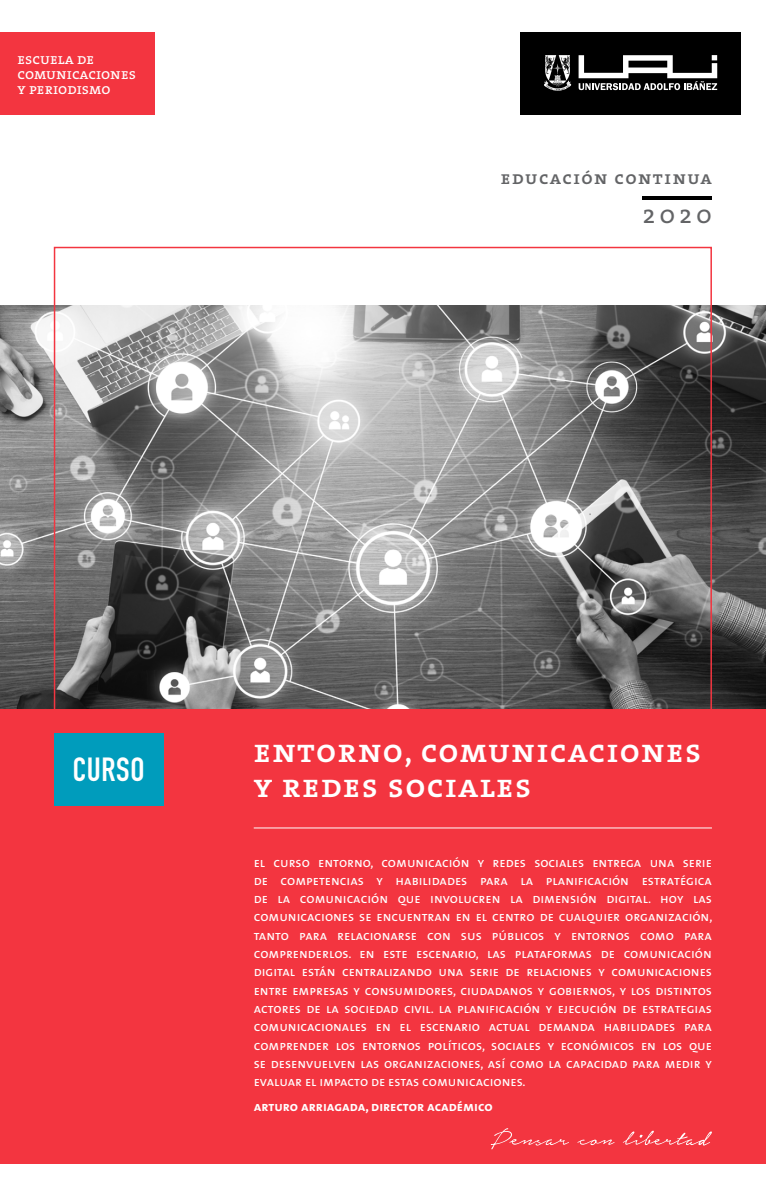
<style>
.page{position:relative;width:766px;height:1191px;background:#fff}
.page>*{position:absolute;margin:0;border:0;box-sizing:border-box;transform-origin:0 0}
.t1{font:33px/34.8px "The Serif Semi Bold Caps";letter-spacing:.04em;color:#fff}
.t2{font:33px "DIN Engschrift Std";letter-spacing:.02em;color:#fff}
.t3{font:25.8px "The Serif";color:#636466}
.t4{font:18.6px "The Serif Semi Bold Caps";letter-spacing:.08em;color:#636466}
.t5{font:15px/15px "The Serif Regular Caps";color:#fff}
.t6{font:13.5px/18.3px "The Sans Regular Caps";color:#fff;text-align:justify}
.t7{font:13.5px "The Sans Bold Caps";color:#fff}
</style>
<div class="page">
<div style="left:0;top:32px;width:154px;height:82px;background:#f33540"></div>
<div style="left:0;top:709px;width:765px;height:454px;background:#f33540"></div>
<img style="left:0;top:305px;width:765px;height:404px">
<div style="left:520px;top:32px;width:220px;height:82px;background:#000"></div>
<svg style="left:578px;top:55px;width:139px;height:35px"></svg>
<svg style="left:544px;top:55px;width:27px;height:36px"></svg>
<div style="left:54px;top:733px;width:109px;height:72px;background:#009cbc"></div>
<hr style="left:642px;top:197px;width:69px;height:3px;background:#000">
<svg style="left:622px;top:1130px;width:90px;height:15px"></svg>
<svg style="left:577px;top:1139px;width:37px;height:6px"></svg>
<svg style="left:490px;top:1128px;width:79px;height:21px"></svg>
<hr style="left:254px;top:827px;width:457px;height:1px;background:#fff">
<p class="t5" style="left:18px;top:51px;width:120px">escuela de comunicaciones y periodismo</p>
<h3 class="t4" style="left:500px;top:162px;width:213px">educación continua</h3>
<h2 class="t3" style="left:642px;top:193px;width:71px">2020</h2>
<h1 class="t2" style="left:73px;top:750px;width:73px">CURSO</h1>
<h1 class="t1" style="left:254px;top:732px;width:449px">entorno, comunicaciones y redes sociales</h1>
<p class="t6" style="left:254px;top:853px;width:460px">el curso entorno, comunicación y redes sociales entrega una serie de competencias y habilidades para la planificación estratégica de la comunicación que involucren la dimensión digital. hoy las comunicaciones se encuentran en el centro de cualquier organización, tanto para relacionarse con sus públicos y entornos como para comprenderlos. en este escenario, las plataformas de comunicación digital están centralizando una serie de relaciones y comunicaciones entre empresas y consumidores, ciudadanos y gobiernos, y los distintos actores de la sociedad civil. la planificación y ejecución de estrategias comunicacionales en el escenario actual demanda habilidades para comprender los entornos políticos, sociales y económicos en los que se desenvuelven las organizaciones, así como la capacidad para medir y evaluar el impacto de estas comunicaciones.</p>
<p class="t7" style="left:254px;top:1094px;width:240px">arturo arriagada, director académico</p>
</div>
